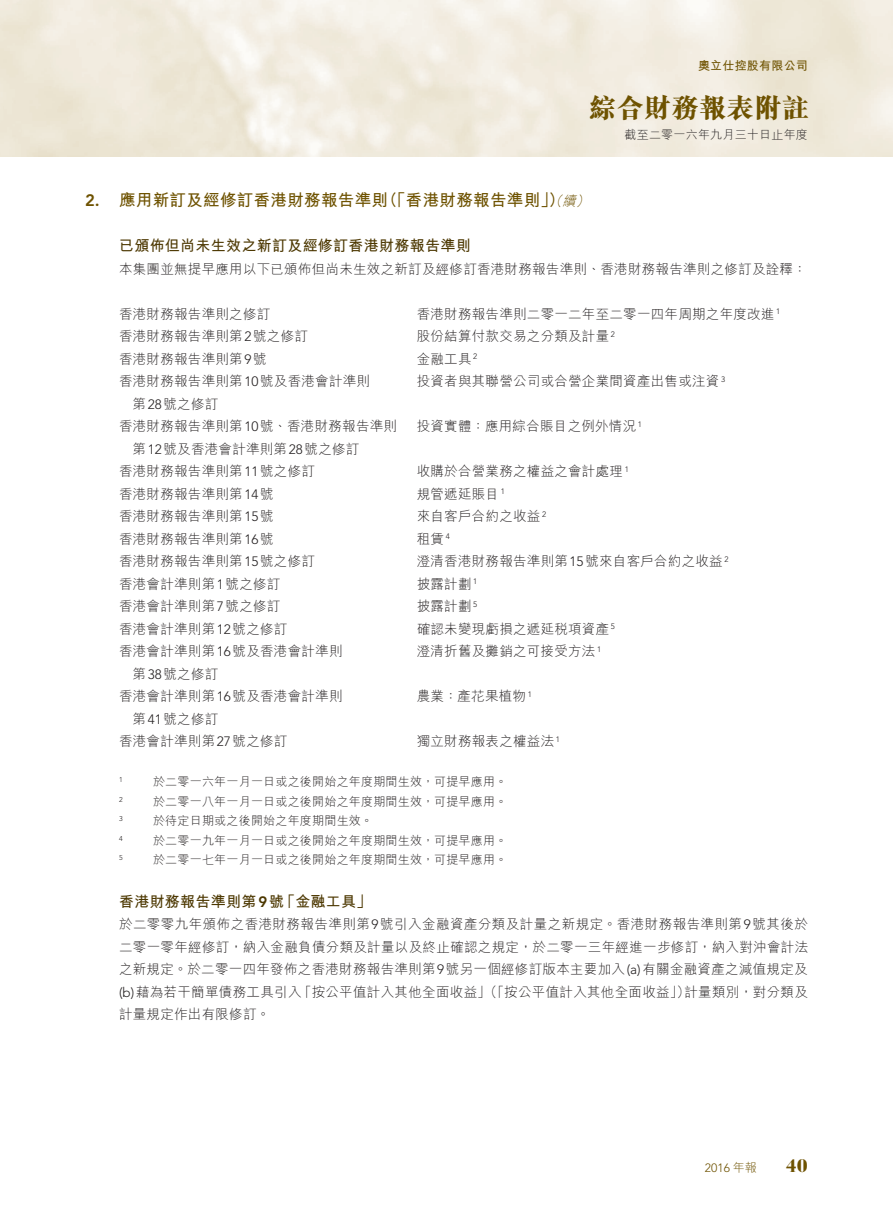
<style>
.page{position:relative;width:893px;height:1212px;background:#fff}
.page>*{position:absolute;margin:0;border:0;box-sizing:border-box;transform-origin:0 0}
.t1{font:800 27px "M Sung HK";letter-spacing:.02em;color:#6e5200}
.t2{font:900 18px "Bauer Bodoni Std";color:#6e5200}
._01_H1{font:700 16.5px "M Hei HK";letter-spacing:.02em;color:#6e5200}
._02_H2{font:700 15px "M Hei HK";letter-spacing:.02em;color:#4c3700}
._50_Table_txt{font:300 13.5px "M Hei HK";letter-spacing:.02em;color:#231f20}
._00_txt{font:300 13.5px/22.5px "M Hei HK";letter-spacing:.02em;color:#231f20;text-align:justify}
._06_Notes{font:300 12px "M Hei HK";letter-spacing:.02em;color:#231f20}
.t3{font:700 12px "M Hei HK";letter-spacing:.02em;color:#6e5200}
.t4{font:300 12px "Avenir LT Std";color:#6e5200}
._06_Notes-2{font:300 7.05px "Avenir LT Std";color:#231f20}
.s1{font-family:"Avenir LT Std";font-weight:800}
.s2{font-weight:300;font-style:italic;font-size:13.5px}
.s3{font-family:"Avenir LT Std"}
.s4{font-family:"M Hei HK"}
</style>
<div class="page">
<p class="t3" style="left:698px;top:57px;width:111px">奧立仕控股有限公司</p>
<p class="t1" style="left:589px;top:94px;width:221px">綜合財務報表附註</p>
<p class="_06_Notes" style="left:625px;top:129px;width:185px">截至二零一六年九月三十日止年度</p>
<p class="_01_H1" style="left:85px;top:188px;width:509px"><span class="s1">2.</span> 應用新訂及經修訂香港財務報告準則（「香港財務報告準則」）<span class="s2">（續）</span></p>
<p class="_02_H2" style="left:119px;top:235px;width:353px">已頒佈但尚未生效之新訂及經修訂香港財務報告準則</p>
<p class="_00_txt" style="left:119px;top:257px;width:689px">本集團並無提早應用以下已頒佈但尚未生效之新訂及經修訂香港財務報告準則、香港財務報告準則之修訂及詮釋：</p>
<p class="_50_Table_txt" style="left:119px;top:307px;width:153px">香港財務報告準則之修訂</p>
<p class="_50_Table_txt" style="left:417px;top:307px;width:365px">香港財務報告準則二零一二年至二零一四年周期之年度改進 <sup>1</sup></p>
<p class="_50_Table_txt" style="left:119px;top:329px;width:190px">香港財務報告準則第<span class="s3">2</span>號之修訂</p>
<p class="_50_Table_txt" style="left:417px;top:329px;width:200px">股份結算付款交易之分類及計量 <sup>2</sup></p>
<p class="_50_Table_txt" style="left:119px;top:352px;width:149px">香港財務報告準則第<span class="s3">9</span>號</p>
<p class="_50_Table_txt" style="left:417px;top:352px;width:62px">金融工具 <sup>2</sup></p>
<p class="_50_Table_txt" style="left:119px;top:374px;width:252px">香港財務報告準則第<span class="s3">10</span>號及香港會計準則</p>
<p class="_50_Table_txt" style="left:133px;top:397px;width:87px">第<span class="s3">28</span>號之修訂</p>
<p class="_50_Table_txt" style="left:417px;top:374px;width:310px">投資者與其聯營公司或合營企業間資產出售或注資 <sup>3</sup></p>
<p class="_50_Table_txt" style="left:119px;top:419px;width:279px">香港財務報告準則第<span class="s3">10</span>號、香港財務報告準則</p>
<p class="_50_Table_txt" style="left:133px;top:442px;width:228px">第<span class="s3">12</span>號及香港會計準則第<span class="s3">28</span>號之修訂</p>
<p class="_50_Table_txt" style="left:417px;top:419px;width:227px">投資實體：應用綜合賬目之例外情況 <sup>1</sup></p>
<p class="_50_Table_txt" style="left:119px;top:464px;width:197px">香港財務報告準則第<span class="s3">11</span>號之修訂</p>
<p class="_50_Table_txt" style="left:417px;top:464px;width:214px">收購於合營業務之權益之會計處理 <sup>1</sup></p>
<p class="_50_Table_txt" style="left:119px;top:487px;width:156px">香港財務報告準則第<span class="s3">14</span>號</p>
<p class="_50_Table_txt" style="left:417px;top:487px;width:90px">規管遞延賬目 <sup>1</sup></p>
<p class="_50_Table_txt" style="left:119px;top:509px;width:156px">香港財務報告準則第<span class="s3">15</span>號</p>
<p class="_50_Table_txt" style="left:417px;top:509px;width:131px">來自客戶合約之收益 <sup>2</sup></p>
<p class="_50_Table_txt" style="left:119px;top:532px;width:156px">香港財務報告準則第<span class="s3">16</span>號</p>
<p class="_50_Table_txt" style="left:417px;top:532px;width:35px">租賃<sup>4</sup></p>
<p class="_50_Table_txt" style="left:119px;top:554px;width:197px">香港財務報告準則第<span class="s3">15</span>號之修訂</p>
<p class="_50_Table_txt" style="left:417px;top:554px;width:313px">澄清香港財務報告準則第<span class="s3">15</span>號來自客戶合約之收益 <sup>2</sup></p>
<p class="_50_Table_txt" style="left:119px;top:577px;width:163px">香港會計準則第<span class="s3">1</span>號之修訂</p>
<p class="_50_Table_txt" style="left:417px;top:577px;width:62px">披露計劃 <sup>1</sup></p>
<p class="_50_Table_txt" style="left:119px;top:599px;width:163px">香港會計準則第<span class="s3">7</span>號之修訂</p>
<p class="_50_Table_txt" style="left:417px;top:599px;width:62px">披露計劃 <sup>5</sup></p>
<p class="_50_Table_txt" style="left:119px;top:622px;width:170px">香港會計準則第<span class="s3">12</span>號之修訂</p>
<p class="_50_Table_txt" style="left:417px;top:622px;width:200px">確認未變現虧損之遞延稅項資產 <sup>5</sup></p>
<p class="_50_Table_txt" style="left:119px;top:644px;width:225px">香港會計準則第<span class="s3">16</span>號及香港會計準則</p>
<p class="_50_Table_txt" style="left:133px;top:667px;width:87px">第<span class="s3">38</span>號之修訂</p>
<p class="_50_Table_txt" style="left:417px;top:644px;width:186px">澄清折舊及攤銷之可接受方法 <sup>1</sup></p>
<p class="_50_Table_txt" style="left:119px;top:689px;width:225px">香港會計準則第<span class="s3">16</span>號及香港會計準則</p>
<p class="_50_Table_txt" style="left:133px;top:712px;width:87px">第<span class="s3">41</span>號之修訂</p>
<p class="_50_Table_txt" style="left:417px;top:689px;width:117px">農業：產花果植物 <sup>1</sup></p>
<p class="_50_Table_txt" style="left:119px;top:734px;width:170px">香港會計準則第<span class="s3">27</span>號之修訂</p>
<p class="_50_Table_txt" style="left:417px;top:734px;width:145px">獨立財務報表之權益法 <sup>1</sup></p>
<p class="_06_Notes-2" style="left:119px;top:776px;width:5px">1</p>
<p class="_06_Notes" style="left:153px;top:776px;width:356px">於二零一六年一月一日或之後開始之年度期間生效，可提早應用。</p>
<p class="_06_Notes-2" style="left:119px;top:795px;width:5px">2</p>
<p class="_06_Notes" style="left:153px;top:795px;width:356px">於二零一八年一月一日或之後開始之年度期間生效，可提早應用。</p>
<p class="_06_Notes-2" style="left:119px;top:815px;width:5px">3</p>
<p class="_06_Notes" style="left:153px;top:815px;width:221px">於待定日期或之後開始之年度期間生效。</p>
<p class="_06_Notes-2" style="left:119px;top:834px;width:5px">4</p>
<p class="_06_Notes" style="left:153px;top:834px;width:356px">於二零一九年一月一日或之後開始之年度期間生效，可提早應用。</p>
<p class="_06_Notes-2" style="left:119px;top:854px;width:5px">5</p>
<p class="_06_Notes" style="left:153px;top:854px;width:356px">於二零一七年一月一日或之後開始之年度期間生效，可提早應用。</p>
<p class="_02_H2" style="left:119px;top:890px;width:254px">香港財務報告準則第<span class="s1">9</span>號「金融工具」</p>
<p class="_00_txt" style="left:119px;top:912px;width:691px">於二零零九年頒佈之香港財務報告準則第<span class="s3">9</span>號引入金融資產分類及計量之新規定。香港財務報告準則第<span class="s3">9</span>號其後於二零一零年經修訂，納入金融負債分類及計量以及終止確認之規定，於二零一三年經進一步修訂，納入對沖會計法之新規定。於二零一四年發佈之香港財務報告準則第<span class="s3">9</span>號另一個經修訂版本主要加入<span class="s3">(a)</span>有關金融資產之減值規定及<span class="s3">(b)</span>藉為若干簡單債務工具引入「按公平值計入其他全面收益」（「按公平值計入其他全面收益」）計量類別，對分類及計量規定作出有限修訂。</p>
<p class="t4" style="left:705px;top:1161px;width:53px">2016 <span class="s4">年報</span></p>
<p class="t2" style="left:786px;top:1154px;width:24px">40</p>
</div>
